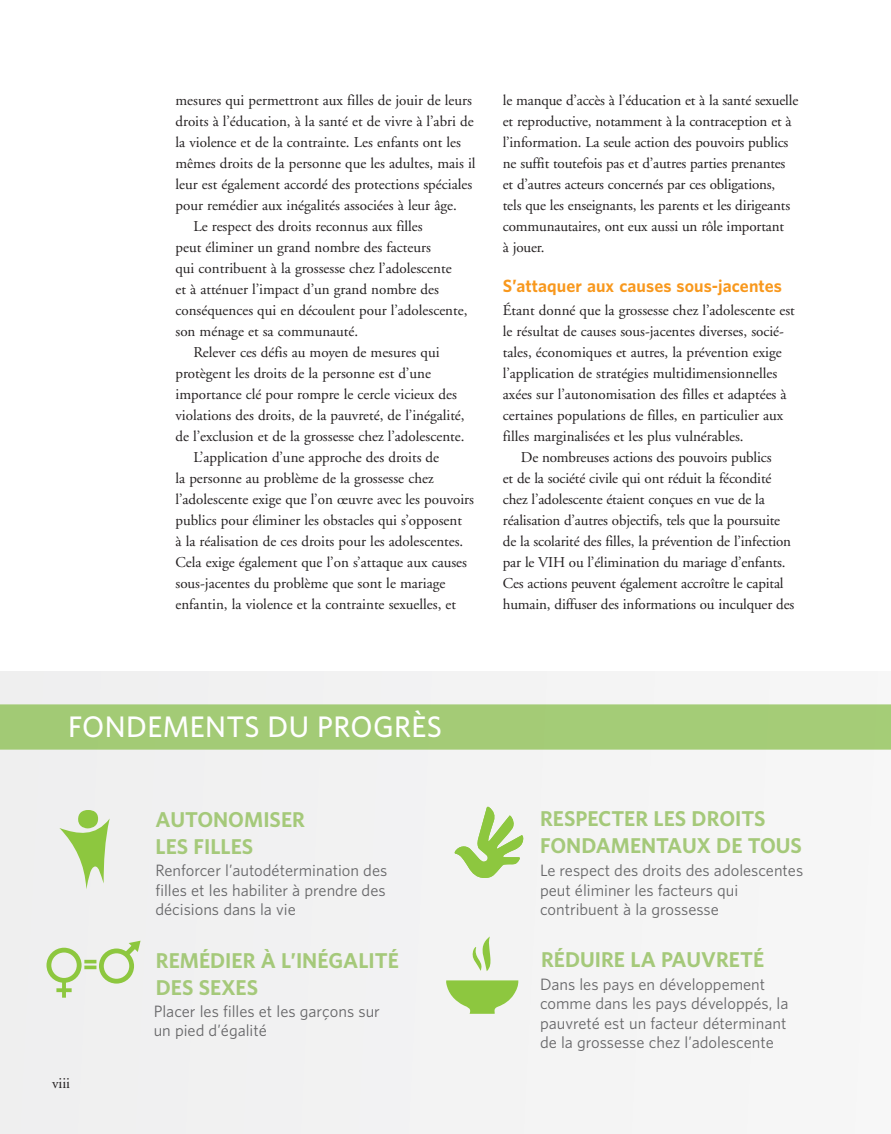
<style>
.page{position:relative;width:891px;height:1134px;background:#fff}
.page>*{position:absolute;margin:0;border:0;box-sizing:border-box;transform-origin:0 0}
.t1{font:600 27px "UNFPA";letter-spacing:.015em;color:#fff}
.t2{font:700 19.5px/27px "UNFPA";color:#a5c97a}
.t3{font:700 16.2px "UNFPA";letter-spacing:.005em;color:#f8981d}
.t4{font:15px/21px "Adobe Garamond";color:#231f20}
.t5{font:15px/19.5px "UNFPA Text";color:#676769}
</style>
<div class="page">
<div style="left:0;top:671px;width:891px;height:463px;background:#f3f3f3"></div>
<div style="left:0;top:704px;width:891px;height:46px;background:#a4cb76"></div>
<svg style="left:47px;top:941px;width:94px;height:57px"></svg>
<svg style="left:59px;top:819px;width:51px;height:70px"></svg>
<div style="left:78px;top:810px;width:20px;height:18px;background:#8dc73f;border-radius:50%"></div>
<svg style="left:446px;top:936px;width:72px;height:78px"></svg>
<svg style="left:455px;top:807px;width:68px;height:71px"></svg>
<p class="t4" style="left:176px;top:90px;width:298px">mesures qui permettront aux filles de jouir de leurs</p>
<p class="t4" style="left:176px;top:111px;width:300px">droits à l’éducation, à la santé et de vivre à l’abri de</p>
<p class="t4" style="left:176px;top:132px;width:287px">la violence et de la contrainte. Les enfants ont les</p>
<p class="t4" style="left:176px;top:153px;width:302px">mêmes droits de la personne que les adultes, mais il</p>
<p class="t4" style="left:176px;top:174px;width:298px">leur est également accordé des protections spéciales</p>
<p class="t4" style="left:176px;top:195px;width:283px">pour remédier aux inégalités associées à leur âge.</p>
<p class="t4" style="left:194px;top:216px;width:231px">Le respect des droits reconnus aux filles</p>
<p class="t4" style="left:176px;top:237px;width:257px">peut éliminer un grand nombre des facteurs</p>
<p class="t4" style="left:176px;top:258px;width:278px">qui contribuent à la grossesse chez l’adolescente</p>
<p class="t4" style="left:176px;top:279px;width:265px">et à atténuer l’impact d’un grand nombre des</p>
<p class="t4" style="left:176px;top:300px;width:293px">conséquences qui en découlent pour l’adolescente,</p>
<p class="t4" style="left:176px;top:321px;width:184px">son ménage et sa communauté.</p>
<p class="t4" style="left:194px;top:342px;width:248px">Relever ces défis au moyen de mesures qui</p>
<p class="t4" style="left:176px;top:363px;width:257px">protègent les droits de la personne est d’une</p>
<p class="t4" style="left:176px;top:384px;width:283px">importance clé pour rompre le cercle vicieux des</p>
<p class="t4" style="left:176px;top:405px;width:291px">violations des droits, de la pauvreté, de l’inégalité,</p>
<p class="t4" style="left:176px;top:426px;width:291px">de l’exclusion et de la grossesse chez l’adolescente.</p>
<p class="t4" style="left:194px;top:447px;width:247px">L’application d’une approche des droits de</p>
<p class="t4" style="left:176px;top:468px;width:260px">la personne au problème de la grossesse chez</p>
<p class="t4" style="left:176px;top:489px;width:300px">l’adolescente exige que l’on œuvre avec les pouvoirs</p>
<p class="t4" style="left:176px;top:510px;width:288px">publics pour éliminer les obstacles qui s’opposent</p>
<p class="t4" style="left:176px;top:531px;width:289px">à la réalisation de ces droits pour les adolescentes.</p>
<p class="t4" style="left:176px;top:552px;width:293px">Cela exige également que l’on s’attaque aux causes</p>
<p class="t4" style="left:176px;top:573px;width:271px">sous-jacentes du problème que sont le mariage</p>
<p class="t4" style="left:176px;top:594px;width:282px">enfantin, la violence et la contrainte sexuelles, et</p>
<p class="t4" style="left:503px;top:90px;width:297px">le manque d’accès à l’éducation et à la santé sexuelle et reproductive, notamment à la contraception et à l’information. La seule action des pouvoirs publics ne suffit toutefois pas et d’autres parties prenantes et d’autres acteurs concernés par ces obligations,<br>tels que les enseignants, les parents et les dirigeants communautaires, ont eux aussi un rôle important<br>à jouer.</p>
<p class="t3" style="left:503px;top:275px;width:281px">S’attaquer aux causes sous-jacentes</p>
<p class="t4" style="left:503px;top:300px;width:294px">Étant donné que la grossesse chez l’adolescente est</p>
<p class="t4" style="left:503px;top:321px;width:283px">le résultat de causes sous-jacentes diverses, socié-</p>
<p class="t4" style="left:503px;top:342px;width:280px">tales, économiques et autres, la prévention exige</p>
<p class="t4" style="left:503px;top:363px;width:276px">l’application de stratégies multidimensionnelles</p>
<p class="t4" style="left:503px;top:384px;width:285px">axées sur l’autonomisation des filles et adaptées à</p>
<p class="t4" style="left:503px;top:405px;width:282px">certaines populations de filles, en particulier aux</p>
<p class="t4" style="left:503px;top:426px;width:242px">filles marginalisées et les plus vulnérables.</p>
<p class="t4" style="left:521px;top:447px;width:252px">De nombreuses actions des pouvoirs publics</p>
<p class="t4" style="left:503px;top:468px;width:270px">et de la société civile qui ont réduit la fécondité</p>
<p class="t4" style="left:503px;top:489px;width:264px">chez l’adolescente étaient conçues en vue de la</p>
<p class="t4" style="left:503px;top:510px;width:279px">réalisation d’autres objectifs, tels que la poursuite</p>
<p class="t4" style="left:503px;top:531px;width:290px">de la scolarité des filles, la prévention de l’infection</p>
<p class="t4" style="left:503px;top:552px;width:284px">par le VIH ou l’élimination du mariage d’enfants.</p>
<p class="t4" style="left:503px;top:573px;width:282px">Ces actions peuvent également accroître le capital</p>
<p class="t4" style="left:503px;top:594px;width:293px">humain, diffuser des informations ou inculquer des</p>
<h1 class="t1" style="left:68px;top:709px;width:376px">FONDEMENTS DU PROGRÈS</h1>
<h2 class="t2" style="left:155px;top:806px;width:151px">AUTONOMISER<br>LES FILLES</h2>
<p class="t5" style="left:155px;top:860px;width:233px;text-align:justify">Renforcer l’autodétermination des filles et les habiliter à prendre des décisions dans la vie</p>
<h2 class="t2" style="left:156px;top:946px;width:245px">REMÉDIER À L’INÉGALITÉ<br>DES SEXES</h2>
<p class="t4" style="left:52px;top:1073px;width:20px">viii</p>
<p class="t5" style="left:154px;top:1001px;width:228px">Placer les filles et les garçons sur un pied d’égalité</p>
<h2 class="t2" style="left:540px;top:804px;width:263px">RESPECTER LES DROITS<br>FONDAMENTAUX DE TOUS</h2>
<p class="t5" style="left:540px;top:860px;width:265px">Le respect des droits des adolescentes peut éliminer les facteurs qui contribuent à la grossesse</p>
<h2 class="t2" style="left:541px;top:945px;width:225px">RÉDUIRE LA PAUVRETÉ</h2>
<p class="t5" style="left:540px;top:974px;width:250px">Dans les pays en développement comme dans les pays développés, la pauvreté est un facteur déterminant de la grossesse chez l’adolescente</p>
</div>
